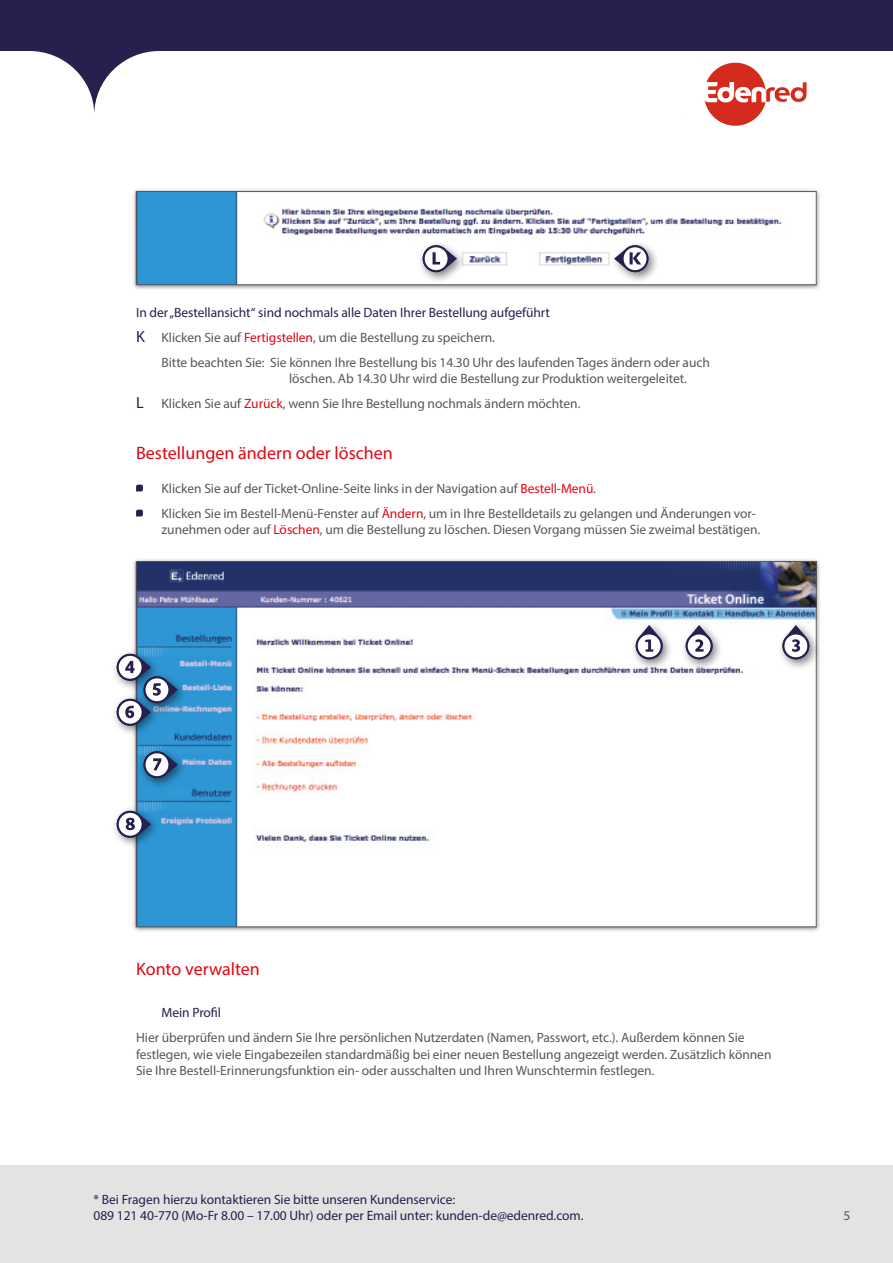
<style>
.page{position:relative;width:893px;height:1263px;background:#fff}
.page>*{position:absolute;margin:0;border:0;box-sizing:border-box;transform-origin:0 0}
.t1{font:18px "Myriad Pro";color:#e30613}
.t2{font:13.5px/16.5px "Myriad Pro";letter-spacing:-.005em;color:#575756}
.t3{font:13.5px/25px "Myriad Pro";letter-spacing:-.005em;color:#25204d}
.s1{font-size:16.2px}
.s2{color:#575756}
.s3{color:#e30613}
.s4{font-size:16.2px;color:#25204d}
</style>
<div class="page">
<div style="left:132px;top:557px;width:690px;height:375px;background:#000;opacity:.5"></div>
<img style="left:138px;top:563px;width:676px;height:362px">
<div style="left:630px;top:620px;width:44px;height:51px;background:#000;opacity:.5"></div>
<svg style="left:636px;top:625px;width:27px;height:34px"></svg>
<div style="left:680px;top:620px;width:44px;height:51px;background:#000;opacity:.5"></div>
<svg style="left:686px;top:625px;width:27px;height:34px"></svg>
<div style="left:777px;top:620px;width:43px;height:51px;background:#000;opacity:.5"></div>
<svg style="left:782px;top:625px;width:27px;height:34px"></svg>
<div style="left:138px;top:671px;width:50px;height:43px;background:#000;opacity:.5"></div>
<div style="left:111px;top:693px;width:51px;height:44px;background:#000;opacity:.5"></div>
<div style="left:138px;top:746px;width:50px;height:43px;background:#000;opacity:.5"></div>
<svg style="left:144px;top:751px;width:34px;height:27px"></svg>
<div style="left:111px;top:805px;width:51px;height:44px;background:#000;opacity:.5"></div>
<svg style="left:117px;top:811px;width:34px;height:27px"></svg>
<div style="left:111px;top:648px;width:51px;height:44px;background:#000;opacity:.5"></div>
<svg style="left:117px;top:654px;width:61px;height:72px"></svg>
<svg style="left:136px;top:485px;width:7px;height:6px"></svg>
<svg style="left:136px;top:510px;width:7px;height:6px"></svg>
<div style="left:132px;top:187px;width:690px;height:103px;background:#000;opacity:.5"></div>
<img style="left:138px;top:193px;width:676px;height:90px">
<div style="left:136px;top:191px;width:680px;height:94px;border:1px solid #575756"></div>
<div style="left:610px;top:240px;width:50px;height:43px;background:#000;opacity:.5"></div>
<svg style="left:614px;top:245px;width:34px;height:27px"></svg>
<div style="left:417px;top:240px;width:51px;height:43px;background:#000;opacity:.5"></div>
<svg style="left:423px;top:245px;width:34px;height:27px"></svg>
<svg style="left:0;top:0;width:893px;height:114px;fill:#25204d"></svg>
<div style="left:0;top:1165px;width:893px;height:98px;background:#e3e3e3"></div>
<div style="left:671px;top:73px;width:151px;height:41px;background:#fff;border-radius:18px"></div>
<img style="left:700px;top:58px;width:110px;height:68px">
<p class="t3" style="left:136px;top:299px;width:415px">In der „Bestellansicht“ sind nochmals alle Daten Ihrer Bestellung aufgeführt<br><span class="s1">K</span> <span class="s2">Klicken Sie auf</span> <span class="s3">Fertigstellen</span><span class="s2">, um die Bestellung zu speichern.</span></p>
<p class="t2" style="left:289px;top:354px;width:422px;text-indent:-128px">Bitte beachten Sie: Sie können Ihre Bestellung bis 14.30 Uhr des laufenden Tages ändern oder auch löschen. Ab 14.30 Uhr wird die Bestellung zur Produktion weitergeleitet.</p>
<p class="t2" style="left:136px;top:395px;width:446px"><span class="s4">L</span> Klicken Sie auf <span class="s3">Zurück</span>, wenn Sie Ihre Bestellung nochmals ändern möchten.</p>
<h1 class="t1" style="left:136px;top:442px;width:258px">Bestellungen ändern oder löschen</h1>
<p class="t2" style="left:162px;top:475px;width:596px;line-height:25px">Klicken Sie auf der Ticket-Online-Seite links in der Navigation auf <span class="s3">Bestell-Menü</span>.<br>Klicken Sie im Bestell-Menü-Fenster auf <span class="s3">Ändern</span>, um in Ihre Bestelldetails zu gelangen und Änderungen vor-</p>
<p class="t2" style="left:162px;top:521px;width:600px">zunehmen oder auf <span class="s3">Löschen</span>, um die Bestellung zu löschen. Diesen Vorgang müssen Sie zweimal bestätigen.</p>
<h1 class="t1" style="left:136px;top:958px;width:125px">Konto verwalten</h1>
<p class="t3" style="left:162px;top:1000px;width:61px">Mein Profil</p>
<p class="t2" style="left:136px;top:1029px;width:637px">Hier überprüfen und ändern Sie Ihre persönlichen Nutzerdaten (Namen, Passwort, etc.). Außerdem können Sie festlegen, wie viele Eingabezeilen standardmäßig bei einer neuen Bestellung angezeigt werden. Zusätzlich können<br>Sie Ihre Bestell-Erinnerungsfunktion ein- oder ausschalten und Ihren Wunschtermin festlegen.</p>
<p class="t3" style="left:94px;top:1191px;width:491px;line-height:16.5px">* Bei Fragen hierzu kontaktieren Sie bitte unseren Kundenservice:<br>089 121 40-770 (Mo-Fr 8.00 – 17.00 Uhr) oder per Email unter: kunden-de@edenred.com.</p>
<p class="t2" style="left:843px;top:1207px;width:8px">5</p>
</div>
